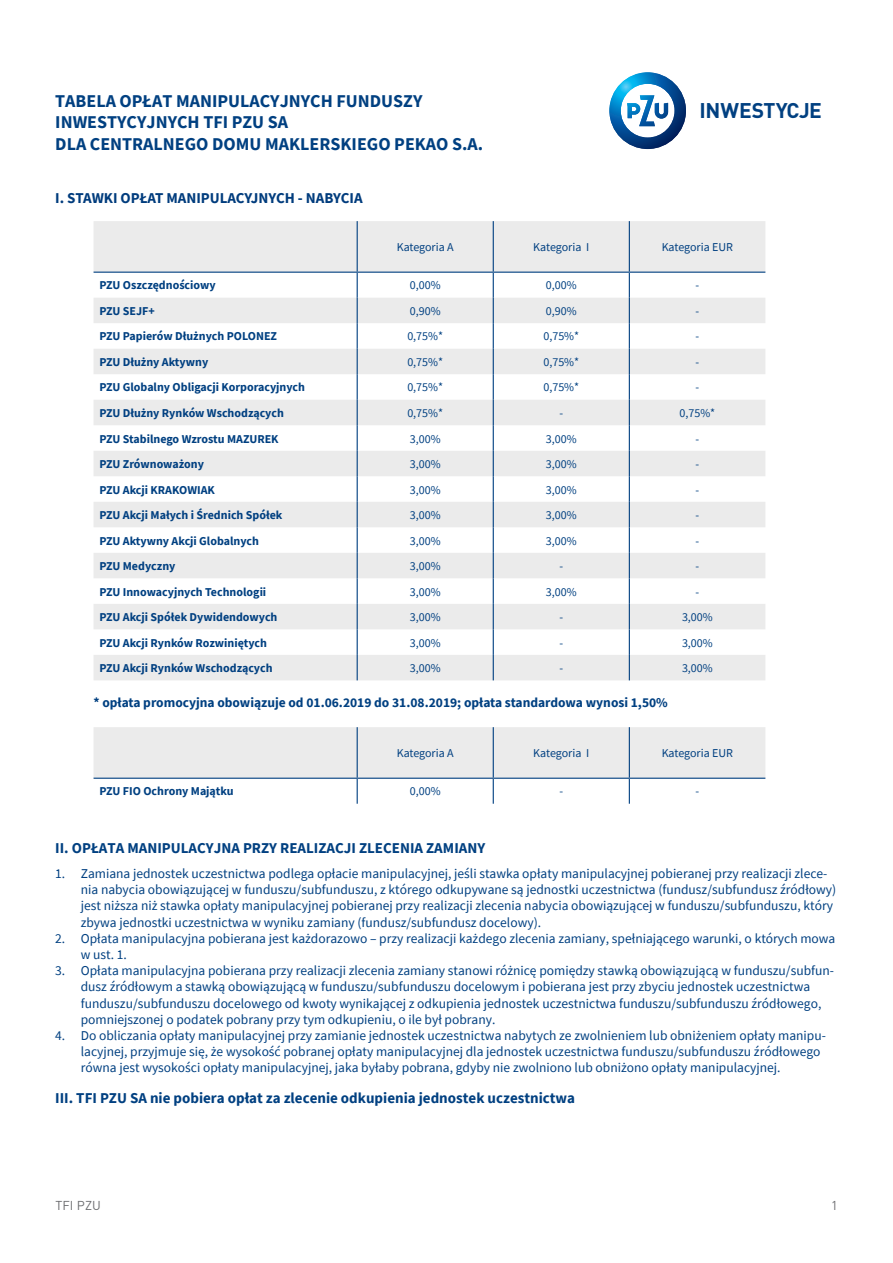
<style>
.page{position:relative;width:893px;height:1263px;background:#fff}
.page>*{position:absolute;margin:0;border:0;box-sizing:border-box;transform-origin:0 0}
.t1{font:700 21px "DIN Pro Pl";letter-spacing:-.02em;color:#014081}
.t2{font:700 18px/21.6px "Source Sans Pro";color:#014081}
.t3{font:700 15px "Source Sans Pro";color:#014081}
.t4{font:700 15px "Source Sans Pro";color:#003c7d}
.t5{font:13.5px/16.2px "Source Sans Pro";color:#014081}
.t6{font:700 13.5px "Source Sans Pro";color:#014081}
.KATEGORIA{font:12.75px "DIN Pro Pl";letter-spacing:.01em;color:#6c6d70}
.t7{font:700 12px "Source Sans Pro";color:#014081}
.t8{font:12px "Source Sans Pro";color:#014081}
</style>
<div class="page">
<svg style="left:609px;top:72px;width:77px;height:77px"></svg>
<svg style="left:94px;top:221px;width:671px;height:459px;fill:#ebebeb"></svg>
<hr style="left:357px;top:221px;width:1px;height:51px;background:#014081">
<svg style="left:357px;top:273px;width:1px;height:407px"></svg>
<hr style="left:493px;top:221px;width:1px;height:51px;background:#014081">
<svg style="left:493px;top:273px;width:1px;height:407px"></svg>
<hr style="left:629px;top:221px;width:1px;height:51px;background:#014081">
<svg style="left:629px;top:273px;width:1px;height:407px"></svg>
<hr style="left:94px;top:272px;width:263px;height:1px;background:#014081">
<hr style="left:357px;top:272px;width:136px;height:1px;background:#014081">
<hr style="left:493px;top:272px;width:136px;height:1px;background:#014081">
<hr style="left:629px;top:272px;width:136px;height:1px;background:#014081">
<svg style="left:94px;top:727px;width:671px;height:77px"></svg>
<p class="t2" style="left:55px;top:89px;width:369px">TABELA OPŁAT MANIPULACYJNYCH FUNDUSZY<br>INWESTYCYJNYCH TFI PZU SA</p>
<p class="t2" style="left:55px;top:133px;width:429px">DLA CENTRALNEGO DOMU MAKLERSKIEGO PEKAO S.A.</p>
<p class="t4" style="left:55px;top:187px;width:309px">I. STAWKI OPŁAT MANIPULACYJNYCH - NABYCIA</p>
<p class="t1" style="left:700px;top:97px;width:124px">INWESTYCJE</p>
<p class="t8" style="left:397px;top:239px;width:59px">Kategoria A</p>
<p class="t8" style="left:533px;top:239px;width:58px">Kategoria I</p>
<p class="t8" style="left:662px;top:239px;width:73px">Kategoria EUR</p>
<p class="t7" style="left:100px;top:277px;width:118px">PZU Oszczędnościowy</p>
<p class="t8" style="left:410px;top:278px;width:32px">0,00%</p>
<p class="t8" style="left:546px;top:278px;width:32px">0,00%</p>
<p class="t8" style="left:695px;top:278px;width:5px">-</p>
<p class="t7" style="left:100px;top:303px;width:57px">PZU SEJF+</p>
<p class="t8" style="left:410px;top:303px;width:32px">0,90%</p>
<p class="t8" style="left:546px;top:303px;width:32px">0,90%</p>
<p class="t8" style="left:695px;top:303px;width:5px">-</p>
<p class="t7" style="left:100px;top:328px;width:179px">PZU Papierów Dłużnych POLONEZ</p>
<p class="t8" style="left:407px;top:329px;width:37px">0,75%*</p>
<p class="t8" style="left:543px;top:329px;width:37px">0,75%*</p>
<p class="t8" style="left:695px;top:329px;width:5px">-</p>
<p class="t7" style="left:100px;top:354px;width:110px">PZU Dłużny Aktywny</p>
<p class="t8" style="left:407px;top:354px;width:37px">0,75%*</p>
<p class="t8" style="left:543px;top:354px;width:37px">0,75%*</p>
<p class="t8" style="left:695px;top:354px;width:5px">-</p>
<p class="t7" style="left:100px;top:379px;width:207px">PZU Globalny Obligacji Korporacyjnych</p>
<p class="t8" style="left:407px;top:380px;width:37px">0,75%*</p>
<p class="t8" style="left:543px;top:380px;width:37px">0,75%*</p>
<p class="t8" style="left:695px;top:380px;width:5px">-</p>
<p class="t7" style="left:100px;top:405px;width:186px">PZU Dłużny Rynków Wschodzących</p>
<p class="t8" style="left:407px;top:405px;width:37px">0,75%*</p>
<p class="t8" style="left:559px;top:405px;width:5px">-</p>
<p class="t8" style="left:679px;top:405px;width:37px">0,75%*</p>
<p class="t7" style="left:100px;top:430px;width:181px">PZU Stabilnego Wzrostu MAZUREK</p>
<p class="t8" style="left:410px;top:431px;width:32px">3,00%</p>
<p class="t8" style="left:546px;top:431px;width:32px">3,00%</p>
<p class="t8" style="left:695px;top:431px;width:5px">-</p>
<p class="t7" style="left:100px;top:456px;width:106px">PZU Zrównoważony</p>
<p class="t8" style="left:410px;top:456px;width:32px">3,00%</p>
<p class="t8" style="left:546px;top:456px;width:32px">3,00%</p>
<p class="t8" style="left:695px;top:456px;width:5px">-</p>
<p class="t7" style="left:100px;top:481px;width:117px">PZU Akcji KRAKOWIAK</p>
<p class="t8" style="left:410px;top:482px;width:32px">3,00%</p>
<p class="t8" style="left:546px;top:482px;width:32px">3,00%</p>
<p class="t8" style="left:695px;top:482px;width:5px">-</p>
<p class="t7" style="left:100px;top:507px;width:184px">PZU Akcji Małych i Średnich Spółek</p>
<p class="t8" style="left:410px;top:507px;width:32px">3,00%</p>
<p class="t8" style="left:546px;top:507px;width:32px">3,00%</p>
<p class="t8" style="left:695px;top:507px;width:5px">-</p>
<p class="t7" style="left:100px;top:532px;width:161px">PZU Aktywny Akcji Globalnych</p>
<p class="t8" style="left:410px;top:533px;width:32px">3,00%</p>
<p class="t8" style="left:546px;top:533px;width:32px">3,00%</p>
<p class="t8" style="left:695px;top:533px;width:5px">-</p>
<p class="t7" style="left:100px;top:558px;width:77px">PZU Medyczny</p>
<p class="t8" style="left:410px;top:558px;width:32px">3,00%</p>
<p class="t8" style="left:559px;top:558px;width:5px">-</p>
<p class="t8" style="left:695px;top:558px;width:5px">-</p>
<p class="t7" style="left:100px;top:583px;width:168px">PZU Innowacyjnych Technologii</p>
<p class="t8" style="left:410px;top:584px;width:32px">3,00%</p>
<p class="t8" style="left:546px;top:584px;width:32px">3,00%</p>
<p class="t8" style="left:695px;top:584px;width:5px">-</p>
<p class="t7" style="left:100px;top:609px;width:179px">PZU Akcji Spółek Dywidendowych</p>
<p class="t8" style="left:410px;top:609px;width:32px">3,00%</p>
<p class="t8" style="left:559px;top:609px;width:5px">-</p>
<p class="t8" style="left:682px;top:609px;width:32px">3,00%</p>
<p class="t7" style="left:100px;top:634px;width:169px">PZU Akcji Rynków Rozwiniętych</p>
<p class="t8" style="left:410px;top:635px;width:32px">3,00%</p>
<p class="t8" style="left:559px;top:635px;width:5px">-</p>
<p class="t8" style="left:682px;top:635px;width:32px">3,00%</p>
<p class="t7" style="left:100px;top:660px;width:175px">PZU Akcji Rynków Wschodzących</p>
<p class="t8" style="left:410px;top:660px;width:32px">3,00%</p>
<p class="t8" style="left:559px;top:660px;width:5px">-</p>
<p class="t8" style="left:682px;top:660px;width:32px">3,00%</p>
<p class="t6" style="left:94px;top:693px;width:576px">* opłata promocyjna obowiązuje od 01.06.2019 do 31.08.2019; opłata standardowa wynosi 1,50%</p>
<p class="t8" style="left:397px;top:745px;width:59px">Kategoria A</p>
<p class="t8" style="left:533px;top:745px;width:58px">Kategoria I</p>
<p class="t8" style="left:662px;top:745px;width:73px">Kategoria EUR</p>
<p class="t7" style="left:100px;top:783px;width:135px">PZU FIO Ochrony Majątku</p>
<p class="t8" style="left:410px;top:784px;width:32px">0,00%</p>
<p class="t8" style="left:559px;top:784px;width:5px">-</p>
<p class="t8" style="left:695px;top:784px;width:5px">-</p>
<p class="t3" style="left:55px;top:838px;width:431px">II. OPŁATA MANIPULACYJNA PRZY REALIZACJI ZLECENIA ZAMIANY</p>
<p class="t5" style="left:81px;top:865px;width:757px;text-indent:-26px">1. Zamiana jednostek uczestnictwa podlega opłacie manipulacyjnej, jeśli stawka opłaty manipulacyjnej pobieranej przy realizacji zlece&shy;nia nabycia obowiązującej w funduszu/subfunduszu, z którego odkupywane są jednostki uczestnictwa (fundusz/subfundusz źródłowy) jest niższa niż stawka opłaty manipulacyjnej pobieranej przy realizacji zlecenia nabycia obowiązującej w funduszu/subfunduszu, który zbywa jednostki uczestnictwa w wyniku zamiany (fundusz/subfundusz docelowy).</p>
<p class="t5" style="left:81px;top:930px;width:756px;text-indent:-26px">2. Opłata manipulacyjna pobierana jest każdorazowo – przy realizacji każdego zlecenia zamiany, spełniającego warunki, o których mowa w ust. 1.</p>
<p class="t5" style="left:81px;top:962px;width:755px;text-indent:-26px">3. Opłata manipulacyjna pobierana przy realizacji zlecenia zamiany stanowi różnicę pomiędzy stawką obowiązującą w funduszu/subfun&shy;dusz źródłowym a stawką obowiązującą w funduszu/subfunduszu docelowym i pobierana jest przy zbyciu jednostek uczestnictwa funduszu/subfunduszu docelowego od kwoty wynikającej z odkupienia jednostek uczestnictwa funduszu/subfunduszu źródłowego, pomniejszonej o podatek pobrany przy tym odkupieniu, o ile był pobrany.</p>
<p class="t5" style="left:81px;top:1027px;width:747px;text-indent:-26px">4. Do obliczania opłaty manipulacyjnej przy zamianie jednostek uczestnictwa nabytych ze zwolnieniem lub obniżeniem opłaty manipu&shy;lacyjnej, przyjmuje się, że wysokość pobranej opłaty manipulacyjnej dla jednostek uczestnictwa funduszu/subfunduszu źródłowego równa jest wysokości opłaty manipulacyjnej, jaka byłaby pobrana, gdyby nie zwolniono lub obniżono opłaty manipulacyjnej.</p>
<p class="t3" style="left:55px;top:1088px;width:521px">III. TFI PZU SA nie pobiera opłat za zlecenie odkupienia jednostek uczestnictwa</p>
<p class="KATEGORIA" style="left:55px;top:1197px;width:47px">TFI PZU</p>
<p class="KATEGORIA" style="left:831px;top:1197px;width:8px">1</p>
</div>
